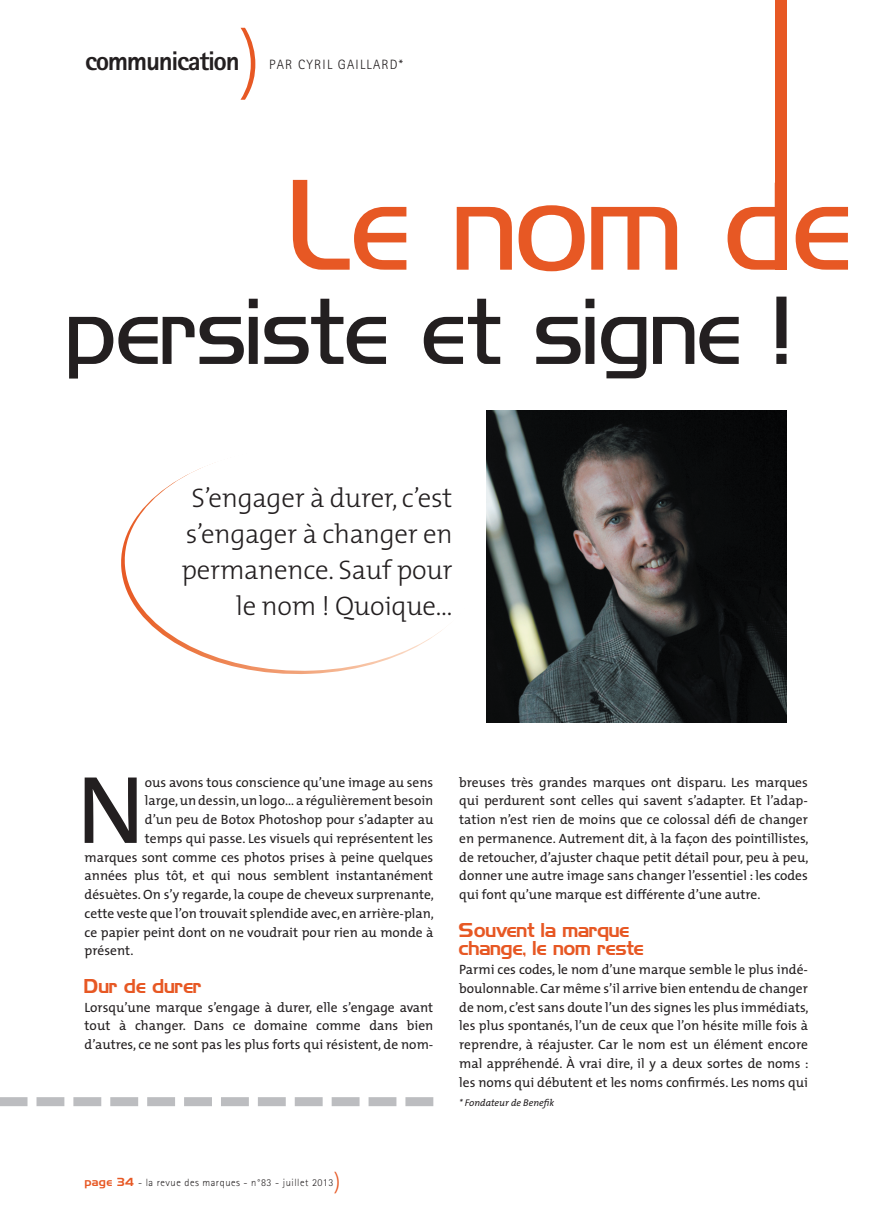
<style>
.page{position:relative;width:893px;height:1212px;background:#fff}
.page>*{position:absolute;margin:0;border:0;box-sizing:border-box;transform-origin:0 0}
.t1{font:115.35px "Hancock Park Light Laser";color:#e75824}
.t2{font:96.9px "The Mix";color:#231f20}
.t3{font:86.55px "Hancock Park Light Laser";color:#231f20}
.t4{font:300 75px "The Mix";color:#e75824}
.t5{font:300 27px/36px "The Mix";letter-spacing:-.01em;color:#231f20;text-align:right}
.t6{font:800 27px "Rotis Sans Serif";letter-spacing:-.05em;color:#231f20}
.INTER{font:18px/18.8px "Hancock Park Laser";color:#e75824}
.t7{font:13.5px/18.8px "The Mix";color:#231f20;text-align:justify}
.t8{font:300 13.5px "Rotis Sans Serif";letter-spacing:.09em;color:#231f20}
.t9{font:300 10.5px "Rotis Sans Serif";letter-spacing:.05em;color:#231f20}
.t10{font:italic 9.75px "The Mix";color:#231f20}
.s1{font-family:"Hancock Park Laser";font-weight:400;color:#e75824}
.s2{font-family:"The Mix";font-size:22.5px;color:#e75824}
</style>
<div class="page">
<svg style="left:121px;top:462px;width:322px;height:212px"></svg>
<svg style="left:0;top:1097px;width:433px;height:9px"></svg>
<img style="left:486px;top:410px;width:301px;height:313px">
<div style="left:775px;top:0;width:12px;height:270px;background:#e75824"></div>
<p class="t4" style="left:238px;top:-2px;width:24px">)</p>
<p class="t6" style="left:85px;top:44px;width:156px">communication</p>
<p class="t8" style="left:269px;top:57px;width:135px">PAR CYRIL GAILLARD*</p>
<p class="t1" style="left:293px;top:172px;width:563px">Le nom de</p>
<p class="t3" style="left:69px;top:291px;width:729px">persiste et signe !</p>
<p class="t5" style="left:181px;top:479px;width:273px">S’engager à durer, c’est s’engager à changer en permanence. Sauf pour le nom ! Quoique…</p>
<p class="t2" style="left:76px;top:729px;width:70px">N</p>
<p class="t7" style="left:145px;top:772px;width:290px">ous avons tous conscience qu’une image au sens</p>
<p class="t7" style="left:145px;top:791px;width:290px">large, un dessin, un logo… a régulièrement besoin</p>
<p class="t7" style="left:145px;top:810px;width:290px">d’un peu de Botox Photoshop pour s’adapter au</p>
<p class="t7" style="left:145px;top:828px;width:290px">temps qui passe. Les visuels qui représentent les</p>
<p class="t7" style="left:85px;top:847px;width:350px">marques sont comme ces photos prises à peine quelques</p>
<p class="t7" style="left:85px;top:866px;width:350px">années plus tôt, et qui nous semblent instantanément</p>
<p class="t7" style="left:85px;top:885px;width:351px">désuètes. On s’y regarde, la coupe de cheveux surprenante,</p>
<p class="t7" style="left:85px;top:903px;width:351px">cette veste que l’on trouvait splendide avec, en arrière-plan,</p>
<p class="t7" style="left:85px;top:922px;width:350px">ce papier peint dont on ne voudrait pour rien au monde à</p>
<p class="t7" style="left:85px;top:941px;width:50px">présent.</p>
<p class="INTER" style="left:85px;top:977px;width:119px">Dur de durer</p>
<p class="t7" style="left:85px;top:997px;width:350px">Lorsqu’une marque s’engage à durer, elle s’engage avant tout à changer. Dans ce domaine comme dans bien d’autres, ce ne sont pas les plus forts qui résistent, de nom-</p>
<p class="t7" style="left:459px;top:772px;width:351px">breuses très grandes marques ont disparu. Les marques qui perdurent sont celles qui savent s’adapter. Et l’adap&shy;tation n’est rien de moins que ce colossal défi de changer en permanence. Autrement dit, à la façon des pointillistes, de retoucher, d’ajuster chaque petit détail pour, peu à peu, donner une autre image sans changer l’essentiel : les codes qui font qu’une marque est différente d’une autre.</p>
<p class="INTER" style="left:459px;top:921px;width:186px">Souvent la marque change, le nom reste</p>
<p class="t7" style="left:459px;top:960px;width:351px">Parmi ces codes, le nom d’une marque semble le plus indé&shy;boulonnable. Car même s’il arrive bien entendu de changer de nom, c’est sans doute l’un des signes les plus immédiats, les plus spontanés, l’un de ceux que l’on hésite mille fois à reprendre, à réajuster. Car le nom est un élément encore mal appréhendé. À vrai dire, il y a deux sortes de noms : les noms qui débutent et les noms confirmés. Les noms qui</p>
<p class="t10" style="left:459px;top:1094px;width:96px">* Fondateur de Benefik</p>
<p class="t9" style="left:85px;top:1176px;width:257px"><span class="s1">page 34</span> - la revue des marques - n°83 - juillet 2013<span class="s2">)</span></p>
</div>
